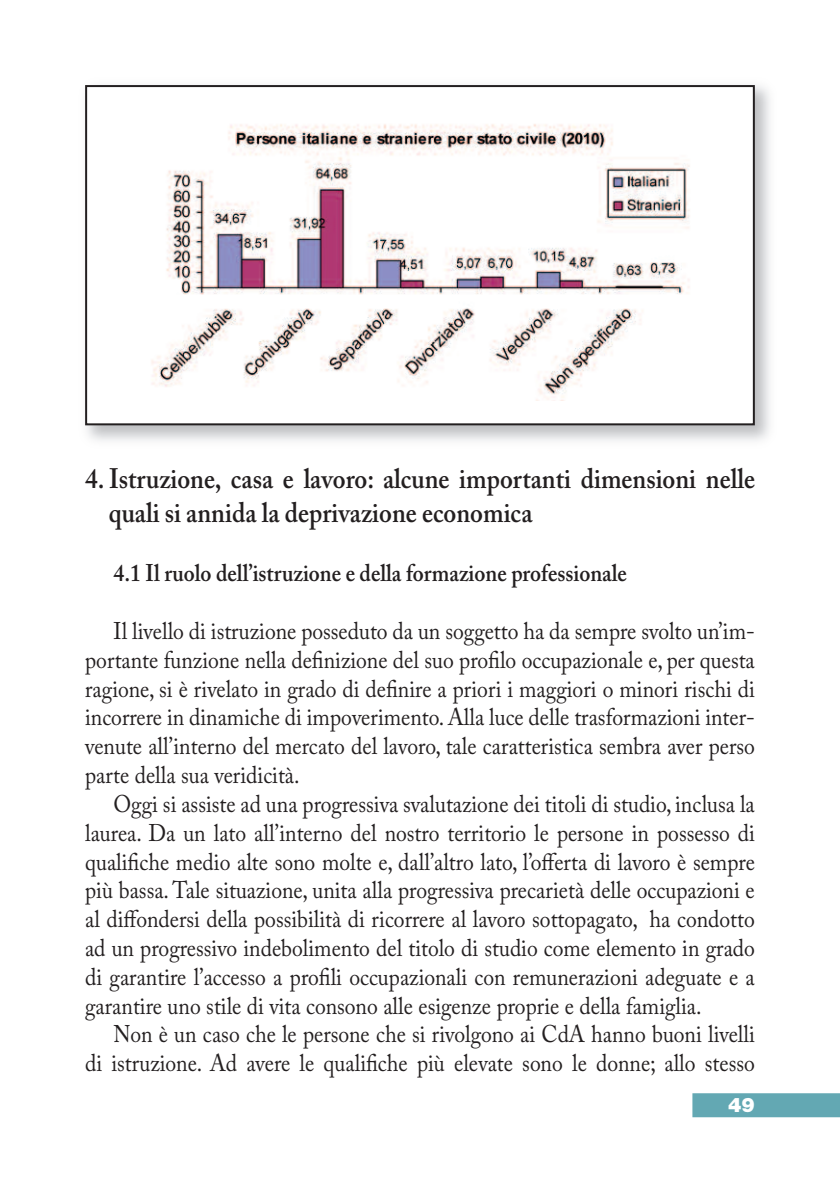
<style>
.page{position:relative;width:840px;height:1191px;background:#fff}
.page>*{position:absolute;margin:0;border:0;box-sizing:border-box;transform-origin:0 0}
.t1{font:600 28px/33.6px "Adobe Caslon Pro";color:#231f20;scale:.9 1}
.t2{font:24px/28.8px "Adobe Caslon Pro";color:#231f20;text-align:justify;scale:.9 1}
.t3{font:600 24px "Adobe Caslon Pro";color:#231f20;scale:.9 1}
.t4{font:900 20px "Helvetica Neue";color:#fff}
</style>
<div class="page">
<img style="left:85px;top:85px;width:685px;height:356px">
<div style="left:86px;top:86px;width:667px;height:338px;background:#fff"></div>
<img style="left:151px;top:124px;width:539px;height:277px">
<div style="left:85px;top:85px;width:669px;height:340px;border:2px solid #231f20"></div>
<div style="left:692px;top:1093px;width:147px;height:24px;background:#63a8b3"></div>
<p class="t1" style="left:109px;top:465px;width:719px;text-indent:-24px">4. Istruzione, casa e lavoro: alcune importanti dimensioni nelle quali si annida la deprivazione economica</p>
<p class="t3" style="left:113px;top:564px;width:571px">4.1 Il ruolo dell’istruzione e della formazione professionale</p>
<p class="t2" style="left:85px;top:619px;width:745px;text-indent:28px">Il livello di istruzione posseduto da un soggetto ha da sempre svolto un’im&shy;portante funzione nella definizione del suo profilo occupazionale e, per questa ragione, si è rivelato in grado di definire a priori i maggiori o minori rischi di incorrere in dinamiche di impoverimento. Alla luce delle trasformazioni inter&shy;venute all’interno del mercato del lavoro, tale caratteristica sembra aver perso parte della sua veridicità.</p>
<p class="t2" style="left:85px;top:792px;width:745px;text-indent:28px">oggi si assiste ad una progressiva svalutazione dei titoli di studio, inclusa la laurea. Da un lato all’interno del nostro territorio le persone in possesso di qualifiche medio alte sono molte e, dall’altro lato, l’offerta di lavoro è sempre più bassa. tale situazione, unita alla progressiva precarietà delle occupazioni e al diffondersi della possibilità di ricorrere al lavoro sottopagato, ha condotto ad un progressivo indebolimento del titolo di studio come elemento in grado di garantire l’accesso a profili occupazionali con remunerazioni adeguate e a garantire uno stile di vita consono alle esigenze proprie e della famiglia.</p>
<p class="t2" style="left:85px;top:1022px;width:745px;text-align:right">Non è un caso che le persone che si rivolgono ai CdA hanno buoni livelli<br>di istruzione. Ad avere le qualifiche più elevate sono le donne; allo stesso</p>
<p class="t4" style="left:727px;top:1097px;width:28px">49</p>
</div>
